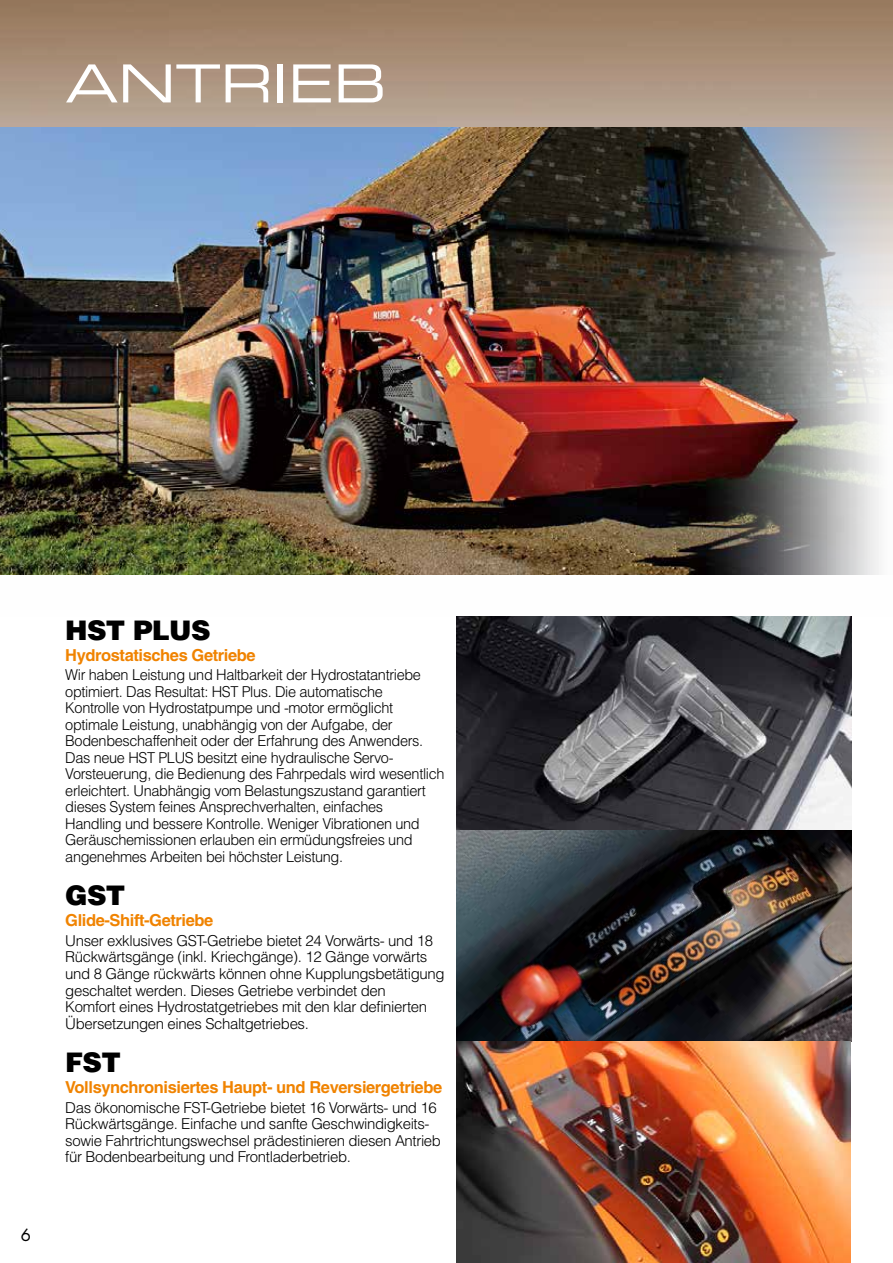
<style>
.page{position:relative;width:893px;height:1263px;background:#fff}
.page>*{position:absolute;margin:0;border:0;box-sizing:border-box;transform-origin:0 0}
.t1{font:52.5px "Eurostile Extended Two";color:#fff}
.t2{font:900 27px "Helvetica";letter-spacing:-.025em;color:#000}
.t3{font:700 16.5px "Helvetica";letter-spacing:-.025em;color:#f08300}
.t4{font:16.5px "Futura";color:#000}
.t5{font:300 15px/16.5px "Helvetica";letter-spacing:-.025em;color:#000}
</style>
<div class="page">
<img style="left:0;top:0;width:893px;height:617px">
<img style="left:0;top:128px;width:893px;height:446px">
<img style="left:456px;top:617px;width:395px;height:646px">
<h1 class="t1" style="left:65px;top:48px;width:323px">ANTRIEB</h1>
<p class="t4" style="left:21px;top:1224px;width:12px">6</p>
<h2 class="t2" style="left:65px;top:612px;width:147px">HST PLUS</h2>
<p class="t3" style="left:65px;top:645px;width:192px">Hydrostatisches Getriebe</p>
<p class="t5" style="left:65px;top:666px;width:381px">Wir haben Leistung und Haltbarkeit der Hydrostatantriebe optimiert. Das Resultat: HST Plus. Die automatische<br>Kontrolle von Hydrostatpumpe und -motor ermöglicht optimale Leistung, unabhängig von der Aufgabe, der Bodenbeschaffenheit oder der Erfahrung des Anwenders.<br>Das neue HST PLUS besitzt eine hydraulische Servo-Vorsteuerung, die Bedienung des Fahrpedals wird wesentlich erleichtert. Unabhängig vom Belastungszustand garantiert dieses System feines Ansprechverhalten, einfaches<br>Handling und bessere Kontrolle. Weniger Vibrationen und Geräuschemissionen erlauben ein ermüdungsfreies und angenehmes Arbeiten bei höchster Leistung.</p>
<h2 class="t2" style="left:65px;top:878px;width:62px">GST</h2>
<p class="t3" style="left:65px;top:910px;width:150px">Glide-Shift-Getriebe</p>
<p class="t5" style="left:65px;top:932px;width:381px">Unser exklusives GST-Getriebe bietet 24 Vorwärts- und 18<br>Rückwärtsgänge (inkl. Kriechgänge). 12 Gänge vorwärts und 8 Gänge rückwärts können ohne Kupplungsbetätigung geschaltet werden. Dieses Getriebe verbindet den<br>Komfort eines Hydrostatgetriebes mit den klar definierten Übersetzungen eines Schaltgetriebes.</p>
<h2 class="t2" style="left:65px;top:1044px;width:57px">FST</h2>
<p class="t3" style="left:65px;top:1077px;width:378px">Vollsynchronisiertes Haupt- und Reversiergetriebe</p>
<p class="t5" style="left:65px;top:1098px;width:377px">Das ökonomische FST-Getriebe bietet 16 Vorwärts- und 16<br>Rückwärtsgänge. Einfache und sanfte Geschwindigkeits&shy;sowie Fahrtrichtungswechsel prädestinieren diesen Antrieb für Bodenbearbeitung und Frontladerbetrieb.</p>
</div>
